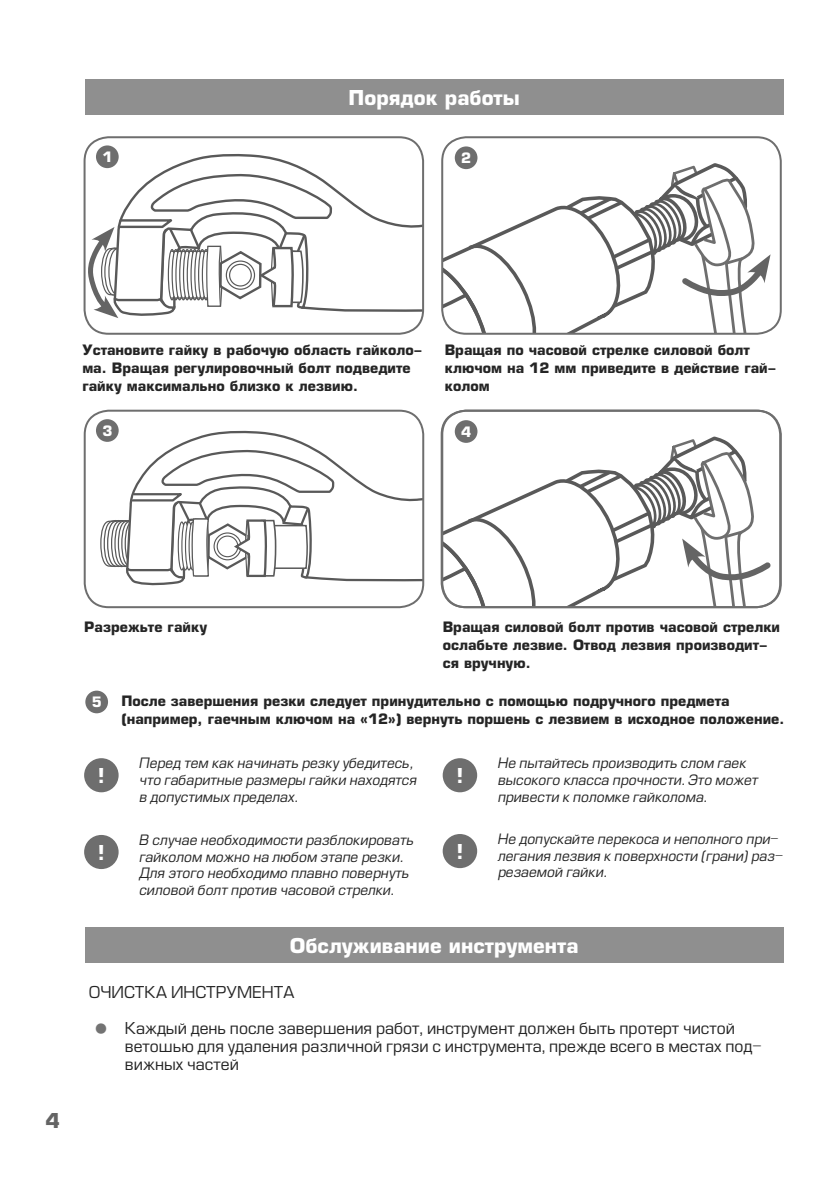
<style>
.page{position:relative;width:840px;height:1191px;background:#fff}
.page>*{position:absolute;margin:0;border:0;box-sizing:border-box;transform-origin:0 0}
.t1{font:700 20px "Europe";color:#fff}
.t2{font:700 20px "Europe";color:#646464}
.t3{font:16px/18px "Europe";color:#252525}
.t4{font:700 14px/18px "Europe";color:#252525}
.t5{font:italic 14px/16.8px "Europe";color:#252525}
.t6{font:700 14px "Europe";color:#fff}
.s1{font-size:48px;color:#737373}
</style>
<div class="page">
<div style="left:85px;top:927px;width:697px;height:35px;background:#8f8f8f"></div>
<div style="left:85px;top:79px;width:697px;height:36px;background:#8f8f8f"></div>
<svg style="left:113px;top:151px;width:310px;height:181px"></svg>
<div style="left:83px;top:136px;width:341px;height:199px;border:2px solid #6e6e6e;border-radius:24px"></div>
<div style="left:441px;top:136px;width:340px;height:199px;border:2px solid #6e6e6e;border-radius:24px"></div>
<svg style="left:171px;top:430px;width:250px;height:152px"></svg>
<svg style="left:100px;top:449px;width:236px;height:137px"></svg>
<div style="left:84px;top:410px;width:340px;height:198px;border:2px solid #6e6e6e;border-radius:24px"></div>
<div style="left:441px;top:410px;width:340px;height:198px;border:2px solid #6e6e6e;border-radius:24px"></div>
<div style="left:96px;top:145px;width:23px;height:23px;background:#6e6e6e;border-radius:50%"></div>
<div style="left:96px;top:419px;width:23px;height:23px;background:#6e6e6e;border-radius:50%"></div>
<div style="left:85px;top:690px;width:23px;height:23px;background:#6e6e6e;border-radius:50%"></div>
<div style="left:454px;top:146px;width:23px;height:23px;background:#6e6e6e;border-radius:50%"></div>
<div style="left:454px;top:420px;width:23px;height:23px;background:#6e6e6e;border-radius:50%"></div>
<div style="left:84px;top:758px;width:34px;height:34px;background:#6e6e6e;border-radius:50%"></div>
<div style="left:442px;top:834px;width:35px;height:34px;background:#6e6e6e;border-radius:50%"></div>
<div style="left:84px;top:835px;width:34px;height:34px;background:#6e6e6e;border-radius:50%"></div>
<div style="left:442px;top:758px;width:35px;height:34px;background:#6e6e6e;border-radius:50%"></div>
<svg style="left:442px;top:164px;width:328px;height:170px"></svg>
<svg style="left:441px;top:437px;width:332px;height:170px"></svg>
<svg style="left:84px;top:174px;width:250px;height:160px"></svg>
<p class="t6" style="left:102px;top:148px;width:12px">1</p>
<h1 class="t1" style="left:348px;top:86px;width:173px">Порядок работы</h1>
<p class="t6" style="left:461px;top:149px;width:12px">2</p>
<p class="t4" style="left:82px;top:340px;width:341px">Установите гайку в рабочую область гайколо&shy;ма. Вращая регулировочный болт подведите гайку максимально близко к лезвию.</p>
<p class="t4" style="left:444px;top:341px;width:333px">Вращая по часовой стрелке силовой болт ключом на 12 мм приведите в действие гай&shy;колом</p>
<p class="t6" style="left:102px;top:422px;width:12px">3</p>
<p class="t6" style="left:461px;top:423px;width:12px">4</p>
<h1 class="t2" style="left:45px;top:1108px;width:16px">4</h1>
<p class="t4" style="left:84px;top:617px;width:124px">Разрежьте гайку</p>
<p class="t4" style="left:442px;top:617px;width:339px">Вращая силовой болт против часовой стрелки ослабьте лезвие. Отвод лезвия производит&shy;ся вручную.</p>
<p class="t4" style="left:121px;top:691px;width:664px">После завершения резки следует принудительно с помощью подручного предмета (например, гаечным ключом на «12») вернуть поршень с лезвием в исходное положение.</p>
<p class="t6" style="left:92px;top:693px;width:12px">5</p>
<h1 class="t1" style="left:98px;top:764px;width:8px">!</h1>
<p class="t5" style="left:139px;top:754px;width:279px">Перед тем как начинать резку убедитесь, что габаритные размеры гайки находятся в допустимых пределах.</p>
<h1 class="t1" style="left:98px;top:840px;width:8px">!</h1>
<p class="t5" style="left:139px;top:831px;width:276px">В случае необходимости разблокировать гайколом можно на любом этапе резки.<br>Для этого необходимо плавно повернуть силовой болт против часовой стрелки.</p>
<h1 class="t1" style="left:456px;top:764px;width:8px">!</h1>
<p class="t5" style="left:497px;top:754px;width:262px">Не пытайтесь производить слом гаек высокого класса прочности. Это может привести к поломке гайколома.</p>
<h1 class="t1" style="left:456px;top:839px;width:8px">!</h1>
<p class="t5" style="left:497px;top:830px;width:286px">Не допускайте перекоса и неполного при&shy;легания лезвия к поверхности (грани) раз&shy;резаемой гайки.</p>
<h1 class="t1" style="left:289px;top:933px;width:290px">Обслуживание инструмента</h1>
<p class="t3" style="left:89px;top:983px;width:35px">очистк</p>
<p class="t3" style="left:155px;top:983px;width:28px">а инстр</p>
<p class="t3" style="left:226px;top:983px;width:70px">умента</p>
<p class="t3" style="left:125px;top:1019px;width:638px;text-indent:-40px"><span class="s1">•</span> Каждый день после завершения работ, инструмент должен быть протерт чистой ветошью для удаления различной грязи с инструмента, прежде всего в местах под&shy;вижных частей</p>
</div>
